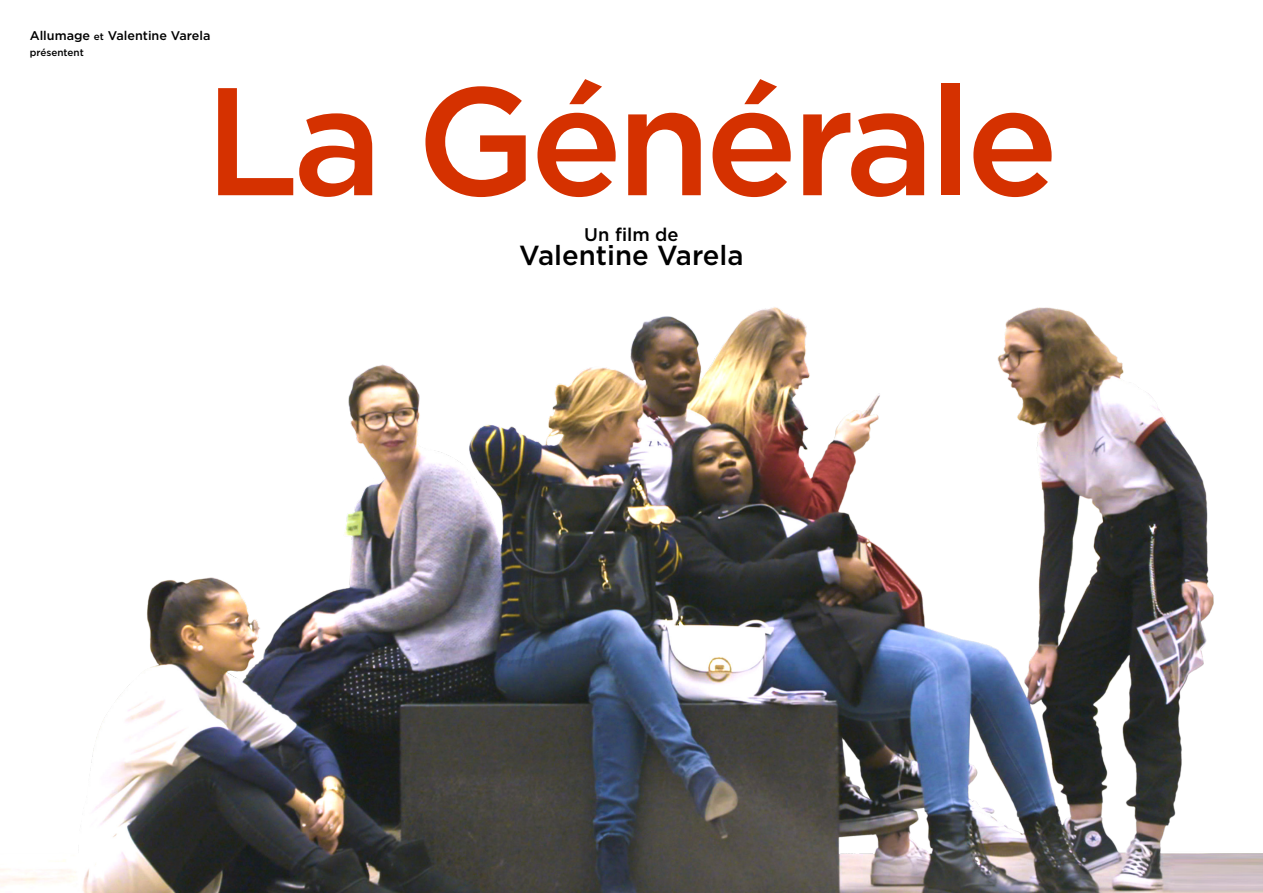
<style>
.page{position:relative;width:1263px;height:893px;background:#fff}
.page>*{position:absolute;margin:0;border:0;box-sizing:border-box;transform-origin:0 0}
.t1{font:500 153px "Gotham";letter-spacing:-.04em;color:#d53100}
.t2{font:500 27.6px "Gotham";color:#000}
.t3{font:500 18.3px "Gotham";color:#000}
.t4{font:500 12.6px "Gotham";color:#000}
.t5{font:500 10.05px "Gotham";color:#000}
.s1{font-size:10.05px}
</style>
<div class="page">
<img style="left:0;top:307px;width:1263px;height:586px">
<p class="t4" style="left:30px;top:27px;width:182px">Allumage <span class="s1">et</span> Valentine Varela</p>
<p class="t5" style="left:30px;top:46px;width:56px">présentent</p>
<h1 class="t1" style="left:204px;top:41px;width:856px">La Générale</h1>
<h3 class="t3" style="left:584px;top:223px;width:96px">Un film de</h3>
<h2 class="t2" style="left:519px;top:238px;width:226px">Valentine Varela</h2>
</div>
